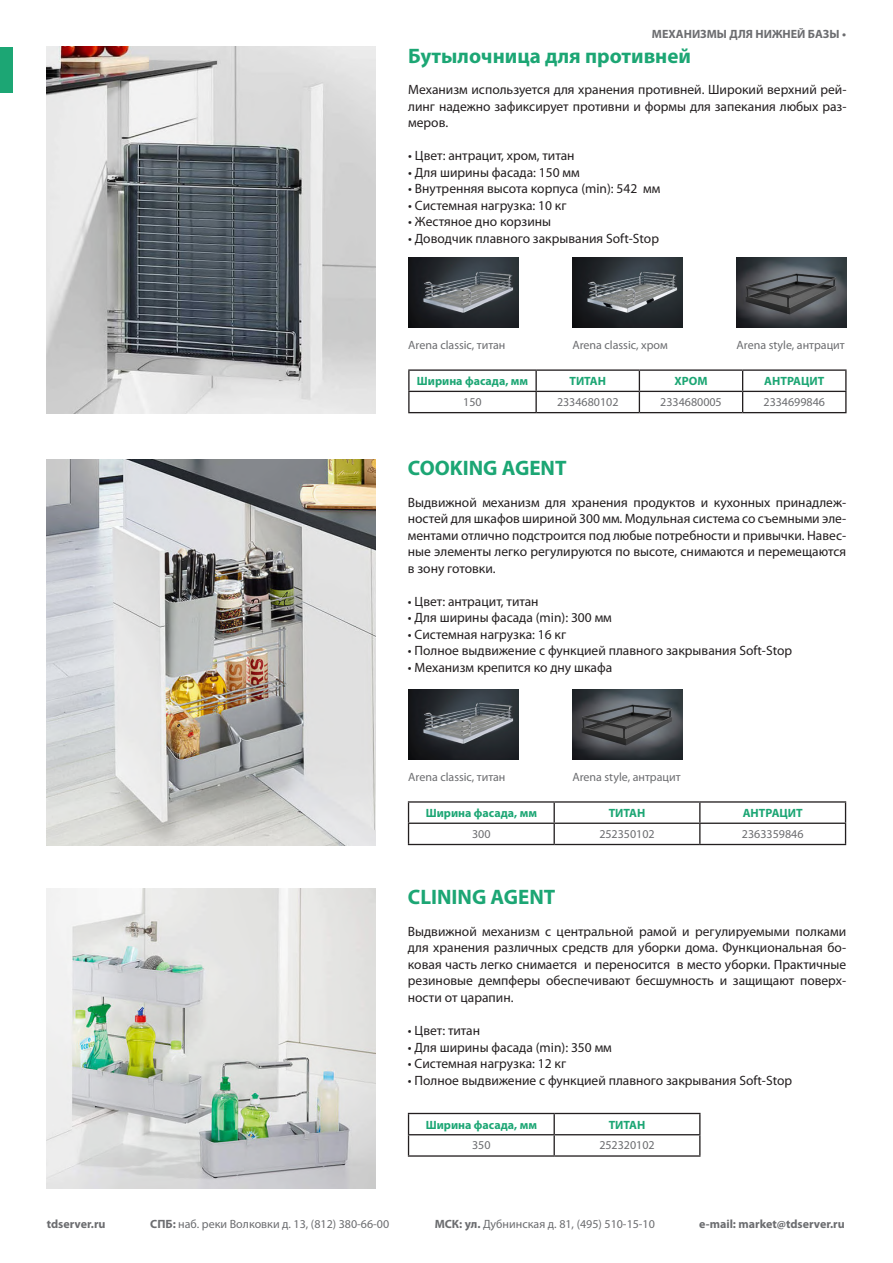
<style>
.page{position:relative;width:893px;height:1263px;background:#fff}
.page>*{position:absolute;margin:0;border:0;box-sizing:border-box;transform-origin:0 0}
.название{font:700 21px "Myriad Pro";color:#1ca674}
.Стиль_абзаца_2{font:13.5px/16.5px "Myriad Pro";color:#231f20;text-align:justify}
.описание_продукта{font:12px "Myriad Pro";color:#6c6d70}
.таблица_верхный_кала{font:700 12px "Myriad Pro";color:#1ca674}
.текст_таблицы{font:12px "Myriad Pro";color:#6c6d70}
.верхний_колонтитул{font:700 12px "Myriad Pro";color:#6c6d70}
.s1{font-weight:700}
</style>
<div class="page">
<div style="left:0;top:47px;width:13px;height:45px;background:#1ca674"></div>
<img style="left:47px;top:459px;width:328px;height:386px">
<img style="left:572px;top:689px;width:110px;height:70px">
<img style="left:408px;top:689px;width:110px;height:70px">
<img style="left:47px;top:889px;width:328px;height:299px">
<img style="left:572px;top:258px;width:110px;height:70px">
<img style="left:737px;top:258px;width:109px;height:70px">
<img style="left:408px;top:258px;width:110px;height:70px">
<hr style="left:408px;top:369px;width:128px;height:2px;background:#231f20">
<hr style="left:408px;top:371px;width:2px;height:20px;background:#231f20">
<hr style="left:536px;top:369px;width:103px;height:2px;background:#231f20">
<hr style="left:535px;top:371px;width:2px;height:20px;background:#231f20">
<hr style="left:639px;top:369px;width:104px;height:2px;background:#231f20">
<hr style="left:743px;top:369px;width:103px;height:2px;background:#231f20">
<hr style="left:408px;top:391px;width:128px;height:1px;background:#231f20">
<hr style="left:408px;top:392px;width:2px;height:20px;background:#231f20">
<hr style="left:536px;top:391px;width:103px;height:1px;background:#231f20">
<hr style="left:535px;top:392px;width:2px;height:20px;background:#231f20">
<hr style="left:639px;top:391px;width:104px;height:1px;background:#231f20">
<svg style="left:639px;top:371px;width:1px;height:41px"></svg>
<hr style="left:743px;top:391px;width:103px;height:1px;background:#231f20">
<svg style="left:742px;top:371px;width:1px;height:41px"></svg>
<svg style="left:845px;top:371px;width:1px;height:41px"></svg>
<hr style="left:408px;top:412px;width:128px;height:1px;background:#231f20">
<hr style="left:536px;top:412px;width:103px;height:1px;background:#231f20">
<hr style="left:639px;top:412px;width:104px;height:1px;background:#231f20">
<hr style="left:743px;top:412px;width:103px;height:1px;background:#231f20">
<hr style="left:408px;top:801px;width:146px;height:2px;background:#231f20">
<hr style="left:554px;top:801px;width:146px;height:2px;background:#231f20">
<hr style="left:700px;top:801px;width:146px;height:2px;background:#231f20">
<hr style="left:408px;top:822px;width:146px;height:2px;background:#231f20">
<svg style="left:408px;top:803px;width:1px;height:41px"></svg>
<hr style="left:554px;top:822px;width:146px;height:2px;background:#231f20">
<svg style="left:554px;top:803px;width:1px;height:41px"></svg>
<hr style="left:700px;top:822px;width:146px;height:2px;background:#231f20">
<svg style="left:699px;top:803px;width:1px;height:41px"></svg>
<svg style="left:845px;top:803px;width:1px;height:41px"></svg>
<hr style="left:408px;top:844px;width:146px;height:1px;background:#231f20">
<hr style="left:554px;top:844px;width:146px;height:1px;background:#231f20">
<hr style="left:700px;top:844px;width:146px;height:1px;background:#231f20">
<hr style="left:408px;top:1113px;width:146px;height:1px;background:#231f20">
<hr style="left:554px;top:1113px;width:146px;height:1px;background:#231f20">
<hr style="left:408px;top:1134px;width:146px;height:1px;background:#231f20">
<svg style="left:408px;top:1114px;width:1px;height:41px"></svg>
<hr style="left:554px;top:1134px;width:146px;height:1px;background:#231f20">
<svg style="left:554px;top:1114px;width:1px;height:41px"></svg>
<svg style="left:699px;top:1114px;width:1px;height:41px"></svg>
<hr style="left:408px;top:1155px;width:146px;height:2px;background:#231f20">
<hr style="left:554px;top:1155px;width:146px;height:2px;background:#231f20">
<img style="left:47px;top:47px;width:328px;height:366px">
<p class="верхний_колонтитул" style="left:652px;top:26px;width:196px">МЕХАНИЗМЫ ДЛЯ НИЖНЕЙ БАЗЫ •</p>
<p class="название" style="left:408px;top:42px;width:284px">Бутылочница для противней</p>
<p class="Стиль_абзаца_2" style="left:408px;top:81px;width:440px">Механизм используется для хранения противней. Широкий верхний рей&shy;линг надежно зафиксирует противни и формы для запекания любых раз&shy;меров.</p>
<p class="Стиль_абзаца_2" style="left:408px;top:147px;width:168px">• Цвет: антрацит, хром, титан</p>
<p class="Стиль_абзаца_2" style="left:408px;top:164px;width:173px">• Для ширины фасада: 150 мм</p>
<p class="Стиль_абзаца_2" style="left:408px;top:180px;width:254px">• Внутренняя высота корпуса (min): 542 мм</p>
<p class="Стиль_абзаца_2" style="left:408px;top:197px;width:160px">• Системная нагрузка: 10 кг</p>
<p class="Стиль_абзаца_2" style="left:408px;top:213px;width:144px">• Жестяное дно корзины</p>
<p class="Стиль_абзаца_2" style="left:408px;top:230px;width:252px">• Доводчик плавного закрывания Soft-Stop</p>
<p class="описание_продукта" style="left:408px;top:338px;width:99px">Arena classic, титан</p>
<p class="описание_продукта" style="left:572px;top:338px;width:97px">Arena classic, хром</p>
<p class="описание_продукта" style="left:737px;top:338px;width:110px">Arena style, антрацит</p>
<p class="таблица_верхный_кала" style="left:417px;top:373px;width:113px">Ширина фасада, мм</p>
<p class="таблица_верхный_кала" style="left:569px;top:373px;width:38px">ТИТАН</p>
<p class="таблица_верхный_кала" style="left:674px;top:373px;width:34px">ХРОМ</p>
<p class="таблица_верхный_кала" style="left:764px;top:373px;width:62px">АНТРАЦИТ</p>
<p class="текст_таблицы" style="left:463px;top:394px;width:20px">150</p>
<p class="текст_таблицы" style="left:557px;top:394px;width:63px">2334680102</p>
<p class="текст_таблицы" style="left:660px;top:394px;width:63px">2334680005</p>
<p class="текст_таблицы" style="left:763px;top:394px;width:63px">2334699846</p>
<p class="название" style="left:408px;top:454px;width:160px">COOKING AGENT</p>
<p class="Стиль_абзаца_2" style="left:408px;top:494px;width:440px">Выдвижной механизм для хранения продуктов и кухонных принадлеж-</p>
<p class="Стиль_абзаца_2" style="left:408px;top:510px;width:440px">ностей для шкафов шириной 300 мм. Модульная система со съемными эле&shy;ментами отлично подстроится под любые потребности и привычки. Навес&shy;ные элементы легко регулируются по высоте, снимаются и перемещаются в зону готовки.</p>
<p class="Стиль_абзаца_2" style="left:408px;top:593px;width:132px">• Цвет: антрацит, титан</p>
<p class="Стиль_абзаца_2" style="left:408px;top:609px;width:206px">• Для ширины фасада (min): 300 мм</p>
<p class="Стиль_абзаца_2" style="left:408px;top:626px;width:160px">• Системная нагрузка: 16 кг</p>
<p class="Стиль_абзаца_2" style="left:408px;top:642px;width:386px">• Полное выдвижение с функцией плавного закрывания Soft-Stop</p>
<p class="Стиль_абзаца_2" style="left:408px;top:659px;width:206px">• Механизм крепится ко дну шкафа</p>
<p class="описание_продукта" style="left:408px;top:769px;width:99px">Arena classic, титан</p>
<p class="описание_продукта" style="left:572px;top:769px;width:110px">Arena style, антрацит</p>
<p class="таблица_верхный_кала" style="left:426px;top:805px;width:113px">Ширина фасада, мм</p>
<p class="таблица_верхный_кала" style="left:609px;top:805px;width:38px">ТИТАН</p>
<p class="таблица_верхный_кала" style="left:743px;top:805px;width:62px">АНТРАЦИТ</p>
<p class="текст_таблицы" style="left:472px;top:826px;width:20px">300</p>
<p class="текст_таблицы" style="left:599px;top:826px;width:57px">252350102</p>
<p class="текст_таблицы" style="left:742px;top:826px;width:63px">2363359846</p>
<p class="название" style="left:408px;top:884px;width:149px">CLINING AGENT</p>
<p class="Стиль_абзаца_2" style="left:408px;top:923px;width:440px">Выдвижной механизм с центральной рамой и регулируемыми полками для хранения различных средств для уборки дома. Функциональная бо&shy;ковая часть легко снимается и переносится в место уборки. Практичные резиновые демпферы обеспечивают бесшумность и защищают поверх-</p>
<p class="Стиль_абзаца_2" style="left:408px;top:989px;width:107px">ности от царапин.</p>
<p class="Стиль_абзаца_2" style="left:408px;top:1022px;width:74px">• Цвет: титан</p>
<p class="Стиль_абзаца_2" style="left:408px;top:1038px;width:206px">• Для ширины фасада (min): 350 мм</p>
<p class="Стиль_абзаца_2" style="left:408px;top:1055px;width:160px">• Системная нагрузка: 12 кг</p>
<p class="Стиль_абзаца_2" style="left:408px;top:1071px;width:386px">• Полное выдвижение с функцией плавного закрывания Soft-Stop</p>
<p class="таблица_верхный_кала" style="left:426px;top:1117px;width:113px">Ширина фасада, мм</p>
<p class="таблица_верхный_кала" style="left:609px;top:1117px;width:38px">ТИТАН</p>
<p class="текст_таблицы" style="left:472px;top:1137px;width:20px">350</p>
<p class="текст_таблицы" style="left:599px;top:1137px;width:57px">252320102</p>
<p class="верхний_колонтитул" style="left:47px;top:1216px;width:60px">tdserver.ru</p>
<p class="описание_продукта" style="left:150px;top:1217px;width:241px"><span class="s1">СПБ:</span> наб. реки Волковки д. 13, (812) 380-66-00</p>
<p class="описание_продукта" style="left:435px;top:1217px;width:222px"><span class="s1">МСК: ул.</span> Дубнинская д. 81, (495) 510-15-10</p>
<p class="верхний_колонтитул" style="left:699px;top:1216px;width:147px">e-mail: market@tdserver.ru</p>
</div>
